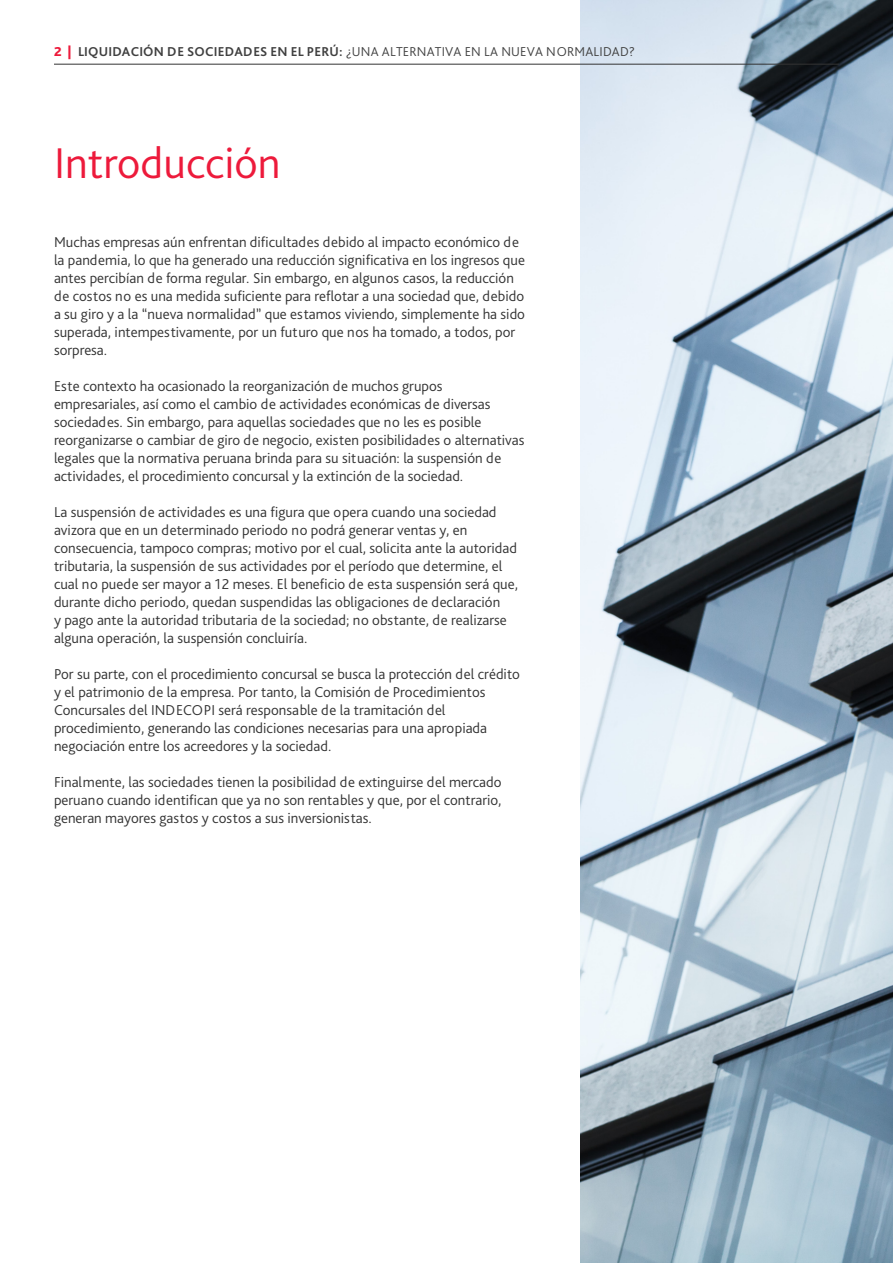
<style>
.page{position:relative;width:893px;height:1263px;background:#fff}
.page>*{position:absolute;margin:0;border:0;box-sizing:border-box;transform-origin:0 0}
.t1{font:300 45px "Bliss Pro";color:#ed1a3b}
.t2{font:300 15px/18px "Bliss Pro";color:#333}
.t3{font:300 13.5px "Bliss Pro";letter-spacing:.015em;color:#404040}
.s1{font-weight:800;color:#ed1a3b}
.s2{font-weight:700}
</style>
<div class="page">
<img style="left:580px;top:0;width:313px;height:1263px">
<hr style="left:54px;top:64px;width:785px;height:1px;background:#333">
<p class="t3" style="left:54px;top:43px;width:583px"><span class="s1">2 |</span> <span class="s2">LIQUIDACIÓN DE SOCIEDADES EN EL PERÚ:</span> ¿UNA ALTERNATIVA EN LA NUEVA NORMALIDAD?</p>
<h1 class="t1" style="left:54px;top:135px;width:228px">Introducción</h1>
<p class="t2" style="left:54px;top:233px;width:473px">Muchas empresas aún enfrentan dificultades debido al impacto económico de la pandemia, lo que ha generado una reducción significativa en los ingresos que antes percibían de forma regular. Sin embargo, en algunos casos, la reducción de costos no es una medida suficiente para reflotar a una sociedad que, debido a su giro y a la “nueva normalidad” que estamos viviendo, simplemente ha sido superada, intempestivamente, por un futuro que nos ha tomado, a todos, por sorpresa.</p>
<p class="t2" style="left:54px;top:377px;width:472px">Este contexto ha ocasionado la reorganización de muchos grupos empresariales, así como el cambio de actividades económicas de diversas sociedades. Sin embargo, para aquellas sociedades que no les es posible reorganizarse o cambiar de giro de negocio, existen posibilidades o alternativas legales que la normativa peruana brinda para su situación: la suspensión de actividades, el procedimiento concursal y la extinción de la sociedad.</p>
<p class="t2" style="left:54px;top:503px;width:466px">La suspensión de actividades es una figura que opera cuando una sociedad avizora que en un determinado periodo no podrá generar ventas y, en consecuencia, tampoco compras; motivo por el cual, solicita ante la autoridad tributaria, la suspensión de sus actividades por el período que determine, el cual no puede ser mayor a 12 meses. El beneficio de esta suspensión será que, durante dicho periodo, quedan suspendidas las obligaciones de declaración<br>y pago ante la autoridad tributaria de la sociedad; no obstante, de realizarse alguna operación, la suspensión concluiría.</p>
<p class="t2" style="left:54px;top:665px;width:467px">Por su parte, con el procedimiento concursal se busca la protección del crédito y el patrimonio de la empresa. Por tanto, la Comisión de Procedimientos Concursales del INDECOPI será responsable de la tramitación del procedimiento, generando las condiciones necesarias para una apropiada negociación entre los acreedores y la sociedad.</p>
<p class="t2" style="left:54px;top:773px;width:449px;text-align:justify">Finalmente, las sociedades tienen la posibilidad de extinguirse del mercado peruano cuando identifican que ya no son rentables y que, por el contrario, generan mayores gastos y costos a sus inversionistas.</p>
</div>
